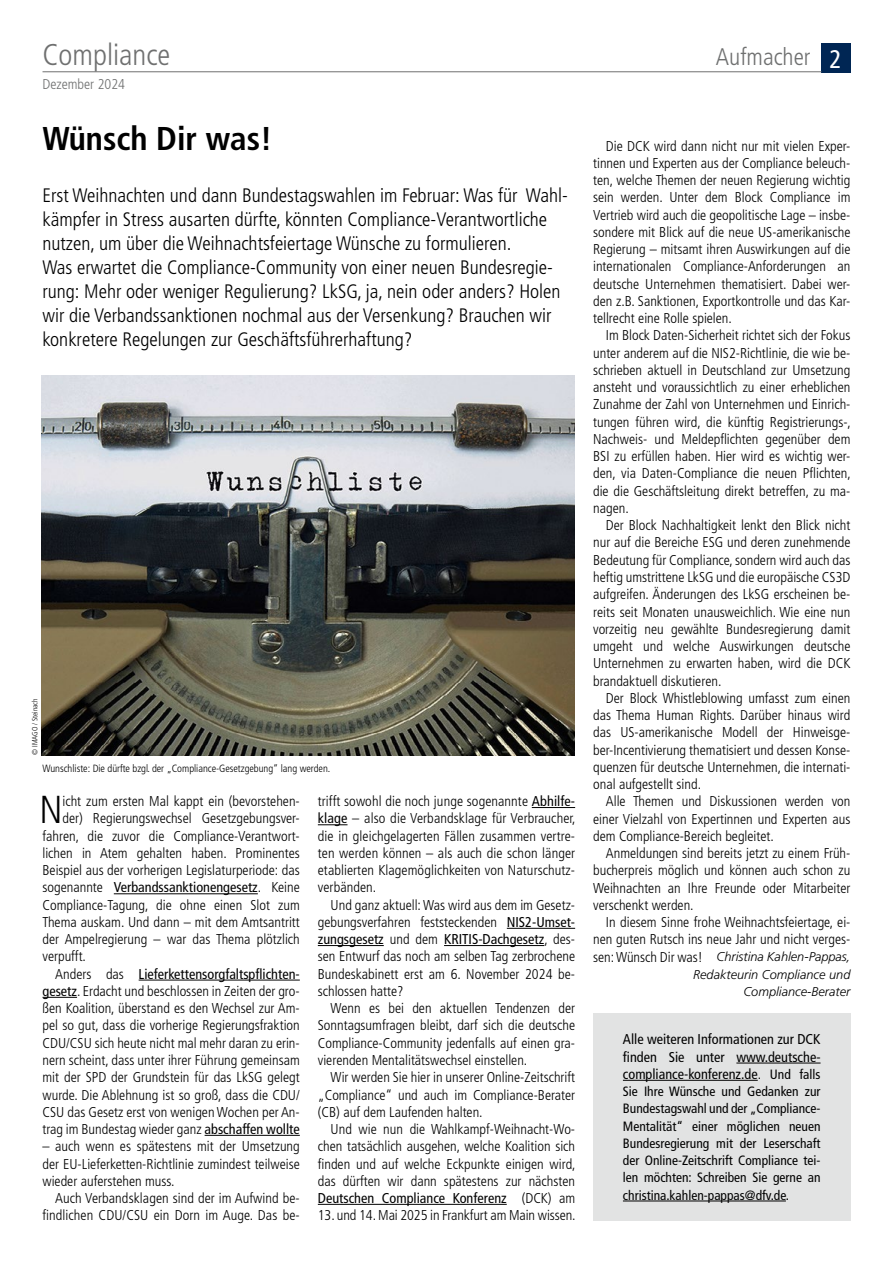
<style>
.page{position:relative;width:893px;height:1263px;background:#fff}
.page>*{position:absolute;margin:0;border:0;box-sizing:border-box;transform-origin:0 0}
.t1{font:300 condensed 39px "Frutiger LT Pro";color:#000}
.t2{font:700 condensed 33px "Frutiger LT Pro";color:#000}
.t3{font:300 condensed 30px "Frutiger LT Pro";color:#6f7070}
.t4{font:300 condensed 24px "Frutiger LT Pro";color:#6f7070}
.t5{font:300 condensed 19.5px/24px "Frutiger LT Pro";color:#000}
.t6{font:300 condensed 14.25px/17.2px "Frutiger LT Pro";color:#000;text-align:justify}
.t7{font:condensed 14.25px/17.2px "Frutiger LT Pro";color:#000;text-align:justify}
.t8{font:300 condensed 14.25px "Frutiger LT Pro";color:#6f7070}
.t9{font:condensed 13.5px/17.2px "Frutiger LT Pro";color:#000;text-align:justify}
.t10{font:italic 300 12.75px/17.2px "Frutiger LT Pro";color:#000;text-align:right}
.t11{font:300 condensed 10.5px "Frutiger LT Pro";letter-spacing:-.005em;color:#000}
.t12{font:300 condensed 7.5px "Frutiger LT Pro";color:#000}
.s1{font-weight:400;font-size:25.5px;color:#fff}
.s2{font-style:normal;font-stretch:condensed;font-size:14.25px}
.s3{font-weight:300}
.s4{font-size:13.5px}
.s5{font-weight:400}
</style>
<div class="page">
<div style="left:821px;top:43px;width:29px;height:30px;background:#002654"></div>
<hr style="left:43px;top:71px;width:778px;height:1px;background:#6f7070">
<hr style="left:114px;top:893px;width:144px;height:1px;background:#000">
<hr style="left:139px;top:980px;width:161px;height:1px;background:#000">
<hr style="left:43px;top:997px;width:34px;height:1px;background:#000">
<hr style="left:205px;top:1135px;width:95px;height:1px;background:#000">
<hr style="left:532px;top:807px;width:43px;height:1px;background:#000">
<hr style="left:318px;top:824px;width:30px;height:1px;background:#000">
<hr style="left:507px;top:928px;width:68px;height:1px;background:#000">
<hr style="left:318px;top:945px;width:66px;height:1px;background:#000">
<hr style="left:444px;top:945px;width:100px;height:1px;background:#000">
<hr style="left:318px;top:1204px;width:189px;height:1px;background:#000">
<div style="left:593px;top:1013px;width:257px;height:207px;background:#e2e3e3"></div>
<hr style="left:736px;top:1063px;width:84px;height:1px;background:#000">
<hr style="left:623px;top:1080px;width:135px;height:1px;background:#000">
<hr style="left:623px;top:1200px;width:163px;height:1px;background:#000">
<img style="left:42px;top:375px;width:532px;height:380px">
<h3 class="t3" style="left:43px;top:37px;width:129px">Compliance</h3>
<h3 class="t4" style="left:716px;top:43px;width:127px">Aufmacher <span class="s1">2</span></h3>
<p class="t8" style="left:43px;top:76px;width:84px">Dezember 2024</p>
<h2 class="t2" style="left:43px;top:119px;width:231px">Wünsch Dir was!</h2>
<p class="t6" style="left:593px;top:137px;width:259px;text-indent:13px">Die DCK wird dann nicht nur mit vielen Exper&shy;tinnen und Experten aus der Compliance beleuch&shy;ten, welche Themen der neuen Regierung wichtig sein werden. Unter dem Block Compliance im Vertrieb wird auch die geopolitische Lage – insbe&shy;sondere mit Blick auf die neue US-amerikanische Regierung – mitsamt ihren Auswirkungen auf die internationalen Compliance-Anforderungen an deutsche Unternehmen thematisiert. Dabei wer&shy;den z.B. Sanktionen, Exportkontrolle und das Kar&shy;tellrecht eine Rolle spielen.</p>
<p class="t6" style="left:593px;top:327px;width:259px;text-indent:13px">Im Block Daten-Sicherheit richtet sich der Fokus unter anderem auf die NIS2-Richtlinie, die wie be&shy;schrieben aktuell in Deutschland zur Umsetzung ansteht und voraussichtlich zu einer erheblichen Zunahme der Zahl von Unternehmen und Einrich&shy;tungen führen wird, die künftig Registrierungs-, Nachweis- und Meldepflichten gegenüber dem BSI zu erfüllen haben. Hier wird es wichtig wer&shy;den, via Daten-Compliance die neuen Pflichten, die die Geschäftsleitung direkt betreffen, zu ma&shy;nagen.</p>
<p class="t6" style="left:593px;top:517px;width:259px;text-indent:13px">Der Block Nachhaltigkeit lenkt den Blick nicht nur auf die Bereiche ESG und deren zunehmende Bedeutung für Compliance, sondern wird auch das heftig umstrittene LkSG und die europäische CS3D aufgreifen. Änderungen des LkSG erscheinen be&shy;reits seit Monaten unausweichlich. Wie eine nun vorzeitig neu gewählte Bundesregierung damit umgeht und welche Auswirkungen deutsche Unternehmen zu erwarten haben, wird die DCK brandaktuell diskutieren.</p>
<p class="t6" style="left:593px;top:689px;width:259px;text-indent:13px">Der Block Whistleblowing umfasst zum einen das Thema Human Rights. Darüber hinaus wird das US-amerikanische Modell der Hinweisge&shy;ber-Incentivierung thematisiert und dessen Konse&shy;quenzen für deutsche Unternehmen, die internati&shy;onal aufgestellt sind.</p>
<p class="t6" style="left:593px;top:793px;width:259px;text-indent:13px">Alle Themen und Diskussionen werden von einer Vielzahl von Expertinnen und Experten aus dem Compliance-Bereich begleitet.</p>
<p class="t6" style="left:593px;top:845px;width:259px;text-indent:13px">Anmeldungen sind bereits jetzt zu einem Früh&shy;bucherpreis möglich und können auch schon zu Weihnachten an Ihre Freunde oder Mitarbeiter verschenkt werden.</p>
<p class="t6" style="left:593px;top:914px;width:259px;text-align:right">In diesem Sinne frohe Weihnachtsfeiertage, ei&shy;nen guten Rutsch ins neue Jahr und nicht verges-</p>
<p class="t10" style="left:593px;top:948px;width:259px"><span class="s2">sen: Wünsch Dir was!</span> Christina Kahlen-Pappas,<br>Redakteurin Compliance und<br>Compliance-Berater</p>
<p class="t7" style="left:623px;top:1031px;width:199px">Alle weiteren Informationen zur DCK finden Sie unter www.deutsche&shy;compliance-konferenz.de<span class="s3">.</span> <span class="s4">Und falls</span></p>
<p class="t9" style="left:623px;top:1083px;width:199px">Sie Ihre Wünsche und Gedanken zur Bundestagswahl und der „Compliance-Mentalität“ einer möglichen neuen Bundesregierung mit der Leserschaft der Online-Zeitschrift Compliance tei&shy;len möchten: Schreiben Sie gerne an christina.kahlen-pappas@dfv.de.</p>
<p class="t5" style="left:42px;top:183px;width:527px">Erst Weihnachten und dann Bundestagswahlen im Februar: Was für Wahl&shy;kämpfer in Stress ausarten dürfte, könnten Compliance-Verantwortliche nutzen, um über die Weihnachtsfeiertage Wünsche zu formulieren.<br>Was erwartet die Compliance-Community von einer neuen Bundesregie&shy;rung: Mehr oder weniger Regulierung? LkSG, ja, nein oder anders? Holen wir die Verbandssanktionen nochmal aus der Versenkung? Brauchen wir konkretere Regelungen zur Geschäftsführerhaftung?</p>
<p class="t12" style="left:31px;top:755px;width:58px;rotate:-90deg">© IMAGO / Steinach</p>
<p class="t11" style="left:43px;top:762px;width:289px">Wunschliste: Die dürfte bzgl. der „Compliance-Gesetzgebung“ lang werden.</p>
<p class="t6" style="left:318px;top:793px;width:259px">trifft sowohl die noch junge sogenannte <span class="s5">Abhilfe&shy;klage</span> – also die Verbandsklage für Verbraucher, die in gleichgelagerten Fällen zusammen vertre&shy;ten werden können – als auch die schon länger etablierten Klagemöglichkeiten von Naturschutz&shy;verbänden.</p>
<p class="t6" style="left:318px;top:896px;width:259px;text-indent:13px">Und ganz aktuell: Was wird aus dem im Gesetz&shy;gebungsverfahren feststeckenden <span class="s5">NIS2-Umset&shy;zungsgesetz</span> und dem <span class="s5">KRITIS-Dachgesetz</span>, des&shy;sen Entwurf das noch am selben Tag zerbrochene Bundeskabinett erst am 6. November 2024 be&shy;schlossen hatte?</p>
<p class="t6" style="left:318px;top:1000px;width:259px;text-indent:13px">Wenn es bei den aktuellen Tendenzen der Sonntagsumfragen bleibt, darf sich die deutsche Compliance-Community jedenfalls auf einen gra&shy;vierenden Mentalitätswechsel einstellen.</p>
<p class="t6" style="left:318px;top:1069px;width:259px;text-indent:13px">Wir werden Sie hier in unserer Online-Zeitschrift „Compliance“ und auch im Compliance-Berater (CB) auf dem Laufenden halten.</p>
<p class="t6" style="left:318px;top:1121px;width:259px;text-indent:13px">Und wie nun die Wahlkampf-Weihnacht-Wo&shy;chen tatsächlich ausgehen, welche Koalition sich finden und auf welche Eckpunkte einigen wird, das dürften wir dann spätestens zur nächsten <span class="s5">Deutschen Compliance Konferenz</span> (DCK) am</p>
<p class="t6" style="left:318px;top:1207px;width:259px">13. und 14. Mai 2025 in Frankfurt am Main wissen.</p>
<h1 class="t1" style="left:39px;top:787px;width:25px">N</h1>
<p class="t6" style="left:63px;top:793px;width:239px">icht zum ersten Mal kappt ein (bevorstehen-</p>
<p class="t6" style="left:63px;top:810px;width:239px">der) Regierungswechsel Gesetzgebungsver-</p>
<p class="t6" style="left:43px;top:827px;width:259px">fahren, die zuvor die Compliance-Verantwort-</p>
<p class="t6" style="left:43px;top:844px;width:259px">lichen in Atem gehalten haben. Prominentes</p>
<p class="t6" style="left:43px;top:862px;width:259px">Beispiel aus der vorherigen Legislaturperiode: das</p>
<p class="t7" style="left:43px;top:879px;width:259px"><span class="s3">sogenannte</span> Verbandssanktionengesetz<span class="s3">. Keine</span></p>
<p class="t6" style="left:42px;top:896px;width:259px">Compliance-Tagung, die ohne einen Slot zum</p>
<p class="t6" style="left:42px;top:913px;width:259px">Thema auskam. Und dann – mit dem Amtsantritt</p>
<p class="t6" style="left:42px;top:931px;width:259px">der Ampelregierung – war das Thema plötzlich</p>
<p class="t6" style="left:42px;top:948px;width:45px">verpufft.</p>
<p class="t7" style="left:55px;top:965px;width:246px"><span class="s3">Anders das</span> Lieferkettensorgfaltspflichten-</p>
<p class="t6" style="left:42px;top:982px;width:259px"><span class="s5">gesetz</span>. Erdacht und beschlossen in Zeiten der gro-</p>
<p class="t6" style="left:42px;top:1000px;width:259px">ßen Koalition, überstand es den Wechsel zur Am-</p>
<p class="t6" style="left:42px;top:1017px;width:259px">pel so gut, dass die vorherige Regierungsfraktion</p>
<p class="t6" style="left:42px;top:1034px;width:259px">CDU/CSU sich heute nicht mal mehr daran zu erin-</p>
<p class="t6" style="left:42px;top:1051px;width:259px">nern scheint, dass unter ihrer Führung gemeinsam</p>
<p class="t6" style="left:42px;top:1069px;width:259px">mit der SPD der Grundstein für das LkSG gelegt</p>
<p class="t6" style="left:42px;top:1086px;width:259px">wurde. Die Ablehnung ist so groß, dass die CDU/</p>
<p class="t6" style="left:42px;top:1103px;width:259px">CSU das Gesetz erst von wenigen Wochen per An-</p>
<p class="t6" style="left:42px;top:1121px;width:259px">trag im Bundestag wieder ganz <span class="s5">abschaffen wollte</span></p>
<p class="t6" style="left:42px;top:1138px;width:259px">– auch wenn es spätestens mit der Umsetzung der EU-Lieferketten-Richtlinie zumindest teilweise wieder auferstehen muss.</p>
<p class="t6" style="left:42px;top:1190px;width:259px;text-align:right">Auch Verbandsklagen sind der im Aufwind be&shy;findlichen CDU/CSU ein Dorn im Auge. Das be-</p>
</div>
